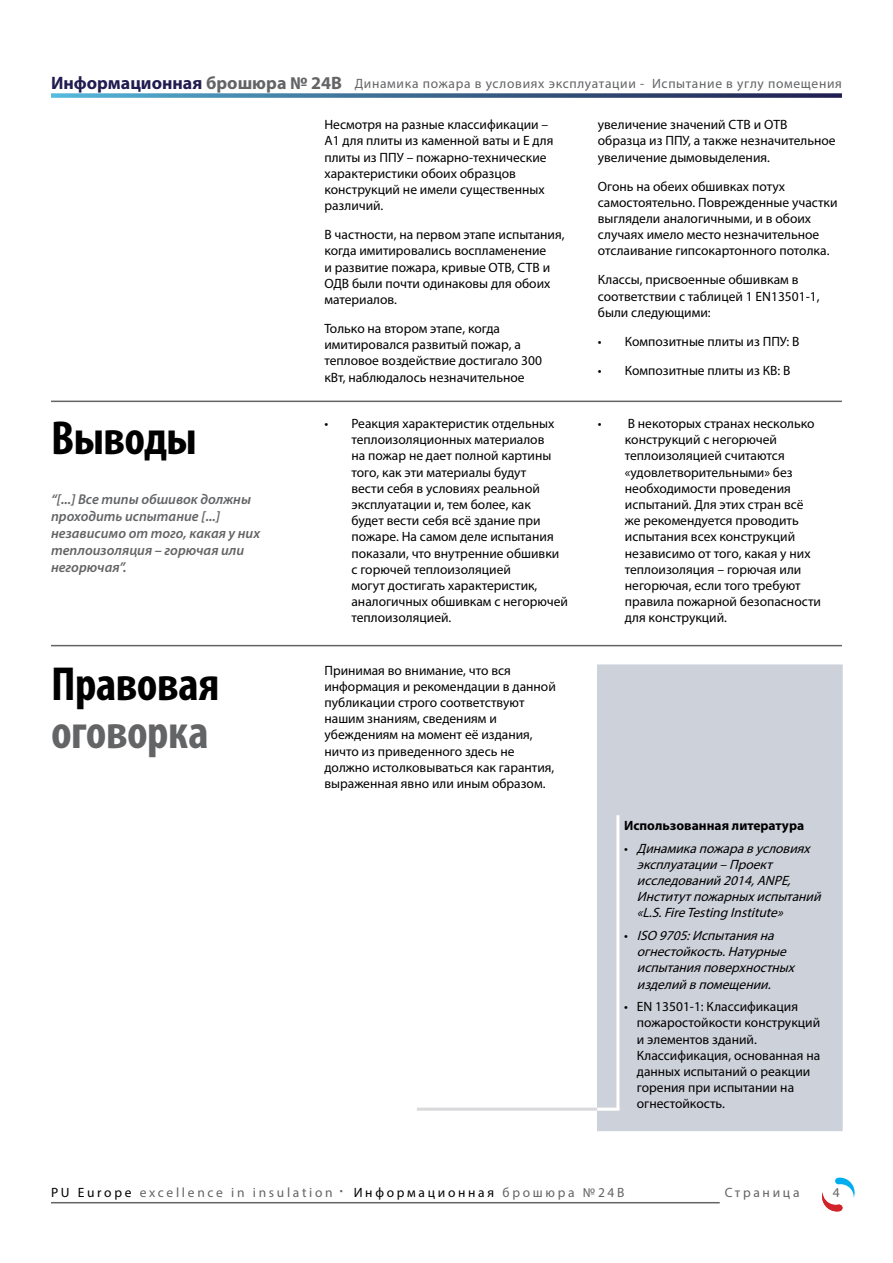
<style>
.page{position:relative;width:893px;height:1263px;background:#fff}
.page>*{position:absolute;margin:0;border:0;box-sizing:border-box;transform-origin:0 0}
.t1{font:700 condensed 48px "Myriad Pro";letter-spacing:-.01em;color:#000}
.t2{font:700 condensed 48px "Myriad Pro";letter-spacing:-.01em;color:#636466}
.t3{font:italic 600 14.25px/17.1px "Myriad Pro";color:#636466}
.t4{font:13.5px/16.2px "Myriad Pro";color:#000}
.t5{font:italic 13.5px/16.2px "Myriad Pro";color:#000}
.t6{font:13.5px "Myriad Pro";letter-spacing:.05em;color:#636466}
.t7{font:13.5px "Myriad Pro";letter-spacing:.19em;color:#636466}
.t8{font:700 13.5px "Myriad Pro";color:#000}
.s1{font-weight:700;font-size:18px;color:#201c50}
.s2{font-weight:700;font-size:18px}
.s3{font-style:normal}
.s4{color:#000}
</style>
<div class="page">
<svg style="left:51px;top:93px;width:791px;height:5px"></svg>
<hr style="left:51px;top:1202px;width:669px;height:1px;background:#636466">
<svg style="left:820px;top:1176px;width:37px;height:37px"></svg>
<svg style="left:822px;top:1178px;width:33px;height:33px"></svg>
<hr style="left:51px;top:401px;width:791px;height:1px;background:#636466">
<div style="left:598px;top:665px;width:244px;height:465px;background:#cdd1da"></div>
<div style="left:597px;top:664px;width:246px;height:467px;border:2px solid #cdd1da"></div>
<hr style="left:616px;top:815px;width:3px;height:295px;background:#fff">
<hr style="left:417px;top:1108px;width:199px;height:3px;background:#d9d9db">
<hr style="left:597px;top:1108px;width:22px;height:3px;background:#fff">
<hr style="left:51px;top:645px;width:791px;height:1px;background:#636466">
<p class="t6" style="left:51px;top:75px;width:792px"><span class="s1">Информационная</span> <span class="s2">брошюра № 24В</span> Динамика пожара в условиях эксплуатации - Испытание в углу помещения</p>
<p class="t4" style="left:324px;top:116px;width:231px">Несмотря на разные классификации –<br>А1 для плиты из каменной ваты и Е для плиты из ППУ – пожарно-технические характеристики обоих образцов конструкций не имели существенных различий.</p>
<p class="t4" style="left:324px;top:226px;width:242px">В частности, на первом этапе испытания, когда имитировались воспламенение<br>и развитие пожара, кривые ОТВ, СТВ и<br>ОДВ были почти одинаковы для обоих материалов.</p>
<p class="t4" style="left:324px;top:320px;width:219px">Только на втором этапе, когда имитировался развитый пожар, а тепловое воздействие достигало 300 кВт, наблюдалось незначительное</p>
<p class="t4" style="left:598px;top:116px;width:239px">увеличение значений СТВ и ОТВ образца из ППУ, а также незначительное увеличение дымовыделения.</p>
<p class="t4" style="left:598px;top:178px;width:241px">Огонь на обеих обшивках потух самостоятельно. Поврежденные участки выглядели аналогичными, и в обоих случаях имело место незначительное отслаивание гипсокартонного потолка.</p>
<p class="t4" style="left:598px;top:271px;width:223px">Классы, присвоенные обшивкам в соответствии с таблицей 1 EN13501-1, были следующими:</p>
<p class="t4" style="left:598px;top:333px;width:203px">• Композитные плиты из ППУ: B</p>
<p class="t4" style="left:598px;top:362px;width:194px">• Композитные плиты из КВ: B</p>
<h1 class="t1" style="left:51px;top:408px;width:147px">Выводы</h1>
<p class="t4" style="left:351px;top:415px;width:218px;text-indent:-27px">• Реакция характеристик отдельных теплоизоляционных материалов<br>на пожар не дает полной картины того, как эти материалы будут<br>вести себя в условиях реальной эксплуатации и, тем более, как<br>будет вести себя всё здание при пожаре. На самом деле испытания показали, что внутренние обшивки с горючей теплоизоляцией<br>могут достигать характеристик, аналогичных обшивкам с негорючей теплоизоляцией.</p>
<p class="t4" style="left:625px;top:415px;width:198px;text-indent:-27px">• В некоторых странах несколько конструкций с негорючей теплоизоляцией считаются «удовлетворительными» без необходимости проведения испытаний. Для этих стран всё же рекомендуется проводить испытания всех конструкций независимо от того, какая у них теплоизоляция – горючая или негорючая, если того требуют правила пожарной безопасности для конструкций.</p>
<p class="t3" style="left:51px;top:490px;width:211px">“[...] Все типы обшивок должны проходить испытание [...] независимо от того, какая у них теплоизоляция – горючая или негорючая”.</p>
<h1 class="t1" style="left:51px;top:654px;width:170px">Правовая</h1>
<h1 class="t2" style="left:51px;top:702px;width:159px">оговорка</h1>
<p class="t4" style="left:324px;top:662px;width:233px">Принимая во внимание, что вся информация и рекомендации в данной публикации строго соответствуют нашим знаниям, сведениям и убеждениям на момент её издания, ничто из приведенного здесь не должно истолковываться как гарантия, выраженная явно или иным образом.</p>
<p class="t8" style="left:624px;top:817px;width:182px">Использованная литература</p>
<p class="t5" style="left:637px;top:840px;width:189px;text-indent:-13px"><span class="s3">•</span> Динамикапожаравусловиях эксплуатации–Проект исследований2014,ANPE,<br>Институтпожарныхиспытаний «L.S.FireTestingInstitute»</p>
<p class="t5" style="left:637px;top:927px;width:163px;text-indent:-13px"><span class="s3">•</span> ISO 9705:Испытанияна огнестойкость.Натурные испытанияповерхностных изделийвпомещении.</p>
<p class="t4" style="left:637px;top:998px;width:185px;text-indent:-13px">• EN 13501-1: Классификация пожаростойкости конструкций и элементов зданий.<br>Классификация, основанная на данных испытаний о реакции горения при испытании на огнестойкость.</p>
<p class="t7" style="left:51px;top:1184px;width:575px"><span class="s4">PU Europe</span> excellence in insulation <span class="s2">.</span> <span class="s4">Информационная</span> брошюра №24В</p>
<p class="t7" style="left:725px;top:1184px;width:76px">Страница</p>
<p class="t7" style="left:833px;top:1184px;width:8px">4</p>
</div>
